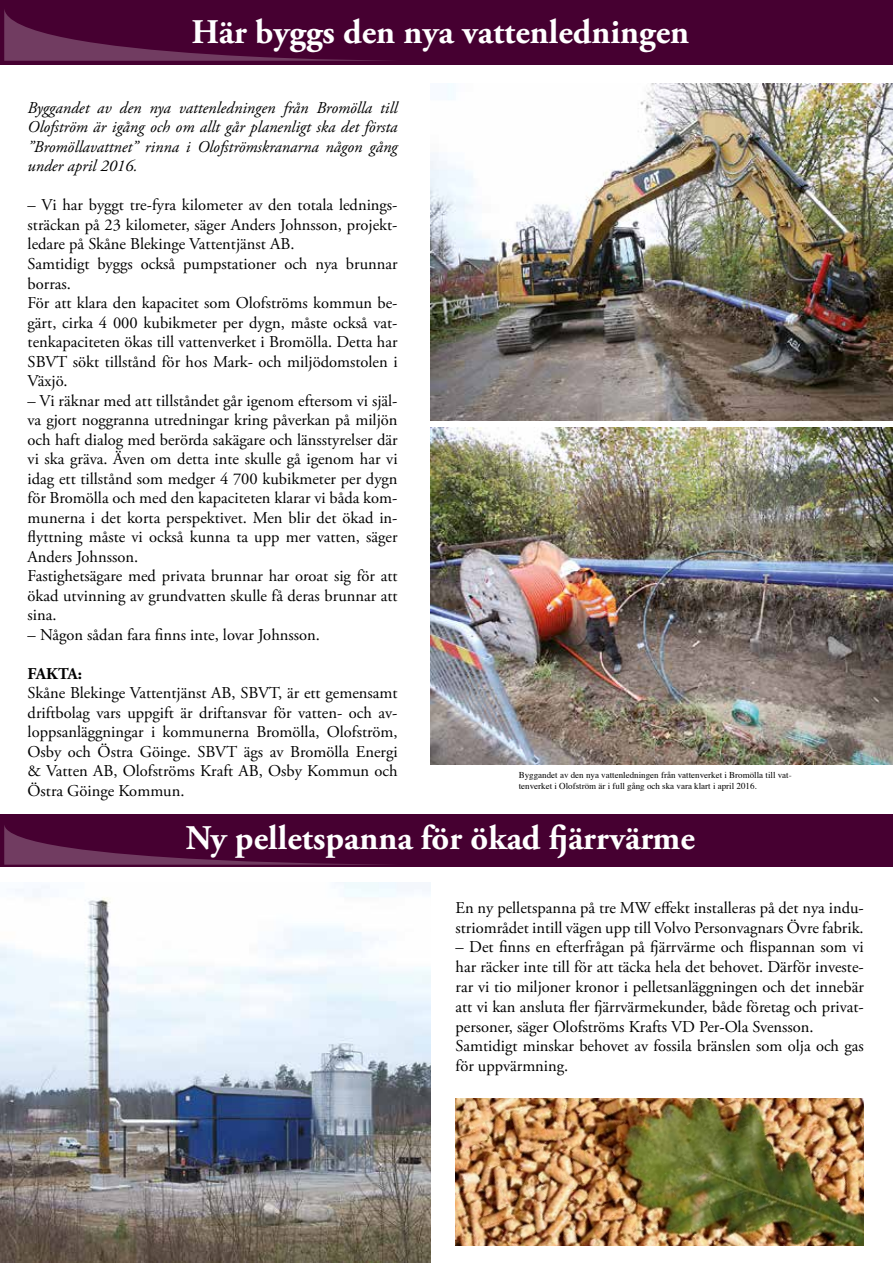
<style>
.page{position:relative;width:893px;height:1263px;background:#fff}
.page>*{position:absolute;margin:0;border:0;box-sizing:border-box;transform-origin:0 0}
.t1{font:700 34.5px "Adobe Garamond Pro";color:#fff}
.t2{font:16.5px/19.5px "Adobe Garamond Pro";color:#000}
.t3{font:italic 16.5px/19.5px "Adobe Garamond Pro";color:#000;text-align:justify}
.t4{font:700 16.5px "Adobe Garamond Pro";letter-spacing:-.02em;color:#000}
.t5{font:9px/10.8px "Times";color:#000}
</style>
<div class="page">
<div style="left:0;top:815px;width:893px;height:52px;background:#460031"></div>
<svg style="left:4px;top:825px;width:383px;height:40px"></svg>
<div style="left:0;top:0;width:893px;height:64px;background:#460031"></div>
<svg style="left:4px;top:9px;width:386px;height:52px"></svg>
<img style="left:431px;top:84px;width:462px;height:336px">
<img style="left:431px;top:428px;width:462px;height:336px">
<img style="left:0;top:882px;width:431px;height:381px">
<img style="left:456px;top:1098px;width:408px;height:148px">
<h1 class="t1" style="left:191px;top:12px;width:499px">Här byggs den nya vattenledningen</h1>
<p class="t3" style="left:28px;top:98px;width:371px">Byggandet av den nya vattenledningen från Bromölla till Olofström är igång och om allt går planenligt ska det första ”Bromöllavattnet” rinna i Olofströmskranarna någon gång under april 2016.</p>
<p class="t2" style="left:28px;top:196px;width:371px">– Vi har byggt tre-fyra kilometer av den totala lednings&shy;sträckan på 23 kilometer, säger Anders Johnsson, projekt&shy;ledare på Skåne Blekinge Vattentjänst AB.<br>Samtidigt byggs också pumpstationer och nya brunnar borras.<br>För att klara den kapacitet som Olofströms kommun be&shy;gärt, cirka 4 000 kubikmeter per dygn, måste också vat&shy;tenkapaciteten ökas till vattenverket i Bromölla. Detta har SBVT sökt tillstånd för hos Mark- och miljödomstolen i Växjö.</p>
<p class="t2" style="left:28px;top:391px;width:371px">– Vi räknar med att tillståndet går igenom eftersom vi själ&shy;va gjort noggranna utredningar kring påverkan på miljön och haft dialog med berörda sakägare och länsstyrelser där vi ska gräva. Även om detta inte skulle gå igenom har vi idag ett tillstånd som medger 4 700 kubikmeter per dygn för Bromölla och med den kapaciteten klarar vi båda kom&shy;munerna i det korta perspektivet. Men blir det ökad in&shy;flyttning måste vi också kunna ta upp mer vatten, säger Anders Johnsson.<br>Fastighetsägare med privata brunnar har oroat sig för att ökad utvinning av grundvatten skulle få deras brunnar att sina.</p>
<p class="t2" style="left:28px;top:625px;width:294px">– Någon sådan fara finns inte, lovar Johnsson.</p>
<p class="t4" style="left:28px;top:664px;width:56px">FAKTA:</p>
<p class="t2" style="left:28px;top:684px;width:371px;text-align:justify">Skåne Blekinge Vattentjänst AB, SBVT, är ett gemensamt driftbolag vars uppgift är driftansvar för vatten- och av&shy;loppsanläggningar i kommunerna Bromölla, Olofström, Osby och Östra Göinge. SBVT ägs av Bromölla Energi &amp; Vatten AB, Olofströms Kraft AB, Osby Kommun och Östra Göinge Kommun.</p>
<p class="t5" style="left:519px;top:769px;width:274px">Byggandet av den nya vattenledningen från vattenverket i Bromölla till vat&shy;tenverket i Olofström är i full gång och ska vara klart i april 2016.</p>
<h1 class="t1" style="left:186px;top:818px;width:511px">Ny pelletspanna för ökad fjärrvärme</h1>
<p class="t2" style="left:456px;top:898px;width:410px">En ny pelletspanna på tre MW effekt installeras på det nya indu&shy;striområdet intill vägen upp till Volvo Personvagnars Övre fabrik.</p>
<p class="t2" style="left:456px;top:938px;width:410px">– Det finns en efterfrågan på fjärrvärme och flispannan som vi har räcker inte till för att täcka hela det behovet. Därför investe&shy;rar vi tio miljoner kronor i pelletsanläggningen och det innebär att vi kan ansluta fler fjärrvärmekunder, både företag och privat&shy;personer, säger Olofströms Krafts VD Per-Ola Svensson.<br>Samtidigt minskar behovet av fossila bränslen som olja och gas för uppvärmning.</p>
</div>
